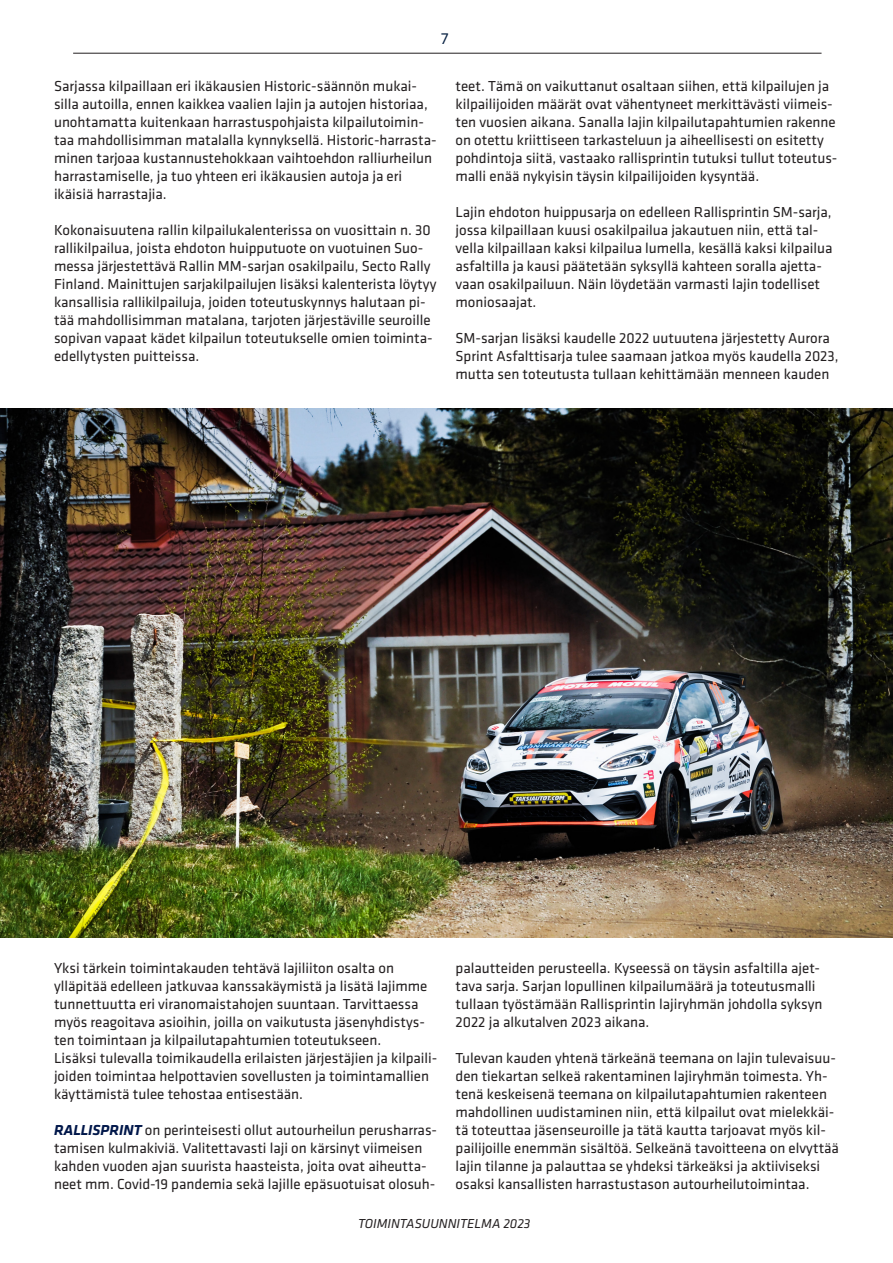
<style>
.page{position:relative;width:893px;height:1263px;background:#fff}
.page>*{position:absolute;margin:0;border:0;box-sizing:border-box;transform-origin:0 0}
.t1{font:16.5px "Klavika";color:#092243}
.t2{font:15px/18px "Klavika";color:#231f20}
.t3{font:italic 13.5px "Klavika";color:#231f20}
.s1{font-weight:700;font-style:italic;color:#00174a}
</style>
<div class="page">
<hr style="left:73px;top:53px;width:748px;height:1px;background:#231f20">
<img style="left:0;top:408px;width:893px;height:530px">
<p class="t1" style="left:441px;top:28px;width:9px">7</p>
<p class="t2" style="left:54px;top:77px;width:384px">Sarjassa kilpaillaan eri ikäkausien Historic-säännön mukai&shy;silla autoilla, ennen kaikkea vaalien lajin ja autojen historiaa, unohtamatta kuitenkaan harrastuspohjaista kilpailutoimin&shy;taa mahdollisimman matalalla kynnyksellä. Historic-harrasta&shy;minen tarjoaa kustannustehokkaan vaihtoehdon ralliurheilun harrastamiselle, ja tuo yhteen eri ikäkausien autoja ja eri ikäisiä harrastajia.</p>
<p class="t2" style="left:54px;top:221px;width:384px">Kokonaisuutena rallin kilpailukalenterissa on vuosittain n. 30 rallikilpailua, joista ehdoton huipputuote on vuotuinen Suo&shy;messa järjestettävä Rallin MM-sarjan osakilpailu, Secto Rally Finland. Mainittujen sarjakilpailujen lisäksi kalenterista löytyy kansallisia rallikilpailuja, joiden toteutuskynnys halutaan pi&shy;tää mahdollisimman matalana, tarjoten järjestäville seuroille sopivan vapaat kädet kilpailun toteutukselle omien toiminta&shy;edellytysten puitteissa.</p>
<p class="t2" style="left:455px;top:77px;width:383px">teet. Tämä on vaikuttanut osaltaan siihen, että kilpailujen ja kilpailijoiden määrät ovat vähentyneet merkittävästi viimeis&shy;ten vuosien aikana. Sanalla lajin kilpailutapahtumien rakenne on otettu kriittiseen tarkasteluun ja aiheellisesti on esitetty pohdintoja siitä, vastaako rallisprintin tutuksi tullut toteutus&shy;malli enää nykyisin täysin kilpailijoiden kysyntää.</p>
<p class="t2" style="left:455px;top:203px;width:378px">Lajin ehdoton huippusarja on edelleen Rallisprintin SM-sarja, jossa kilpaillaan kuusi osakilpailua jakautuen niin, että tal&shy;vella kilpaillaan kaksi kilpailua lumella, kesällä kaksi kilpailua asfaltilla ja kausi päätetään syksyllä kahteen soralla ajetta&shy;vaan osakilpailuun. Näin löydetään varmasti lajin todelliset moniosaajat.</p>
<p class="t2" style="left:455px;top:329px;width:385px">SM-sarjan lisäksi kaudelle 2022 uutuutena järjestetty Aurora<br>Sprint Asfalttisarja tulee saamaan jatkoa myös kaudella 2023, mutta sen toteutusta tullaan kehittämään menneen kauden</p>
<p class="t2" style="left:54px;top:959px;width:375px">Yksi tärkein toimintakauden tehtävä lajiliiton osalta on ylläpitää edelleen jatkuvaa kanssakäymistä ja lisätä lajimme tunnettuutta eri viranomaistahojen suuntaan. Tarvittaessa myös reagoitava asioihin, joilla on vaikutusta jäsenyhdistys&shy;ten toimintaan ja kilpailutapahtumien toteutukseen.</p>
<p class="t2" style="left:54px;top:1049px;width:385px">Lisäksi tulevalla toimikaudella erilaisten järjestäjien ja kilpaili&shy;joiden toimintaa helpottavien sovellusten ja toimintamallien käyttämistä tulee tehostaa entisestään.</p>
<p class="t2" style="left:54px;top:1121px;width:385px"><span class="s1">RALLISPRINT</span> on perinteisesti ollut autourheilun perusharras&shy;tamisen kulmakiviä. Valitettavasti laji on kärsinyt viimeisen kahden vuoden ajan suurista haasteista, joita ovat aiheutta&shy;neet mm. Covid-19 pandemia sekä lajille epäsuotuisat olosuh-</p>
<p class="t2" style="left:455px;top:959px;width:368px">palautteiden perusteella. Kyseessä on täysin asfaltilla ajet&shy;tava sarja. Sarjan lopullinen kilpailumäärä ja toteutusmalli tullaan työstämään Rallisprintin lajiryhmän johdolla syksyn 2022 ja alkutalven 2023 aikana.</p>
<p class="t2" style="left:455px;top:1049px;width:385px">Tulevan kauden yhtenä tärkeänä teemana on lajin tulevaisuu&shy;den tiekartan selkeä rakentaminen lajiryhmän toimesta. Yh&shy;tenä keskeisenä teemana on kilpailutapahtumien rakenteen mahdollinen uudistaminen niin, että kilpailut ovat mielekkäi&shy;tä toteuttaa jäsenseuroille ja tätä kautta tarjoavat myös kil&shy;pailijoille enemmän sisältöä. Selkeänä tavoitteena on elvyttää lajin tilanne ja palauttaa se yhdeksi tärkeäksi ja aktiiviseksi osaksi kansallisten harrastustason autourheilutoimintaa.</p>
<p class="t3" style="left:358px;top:1215px;width:174px">TOIMINTASUUNNITELMA 2023</p>
</div>
